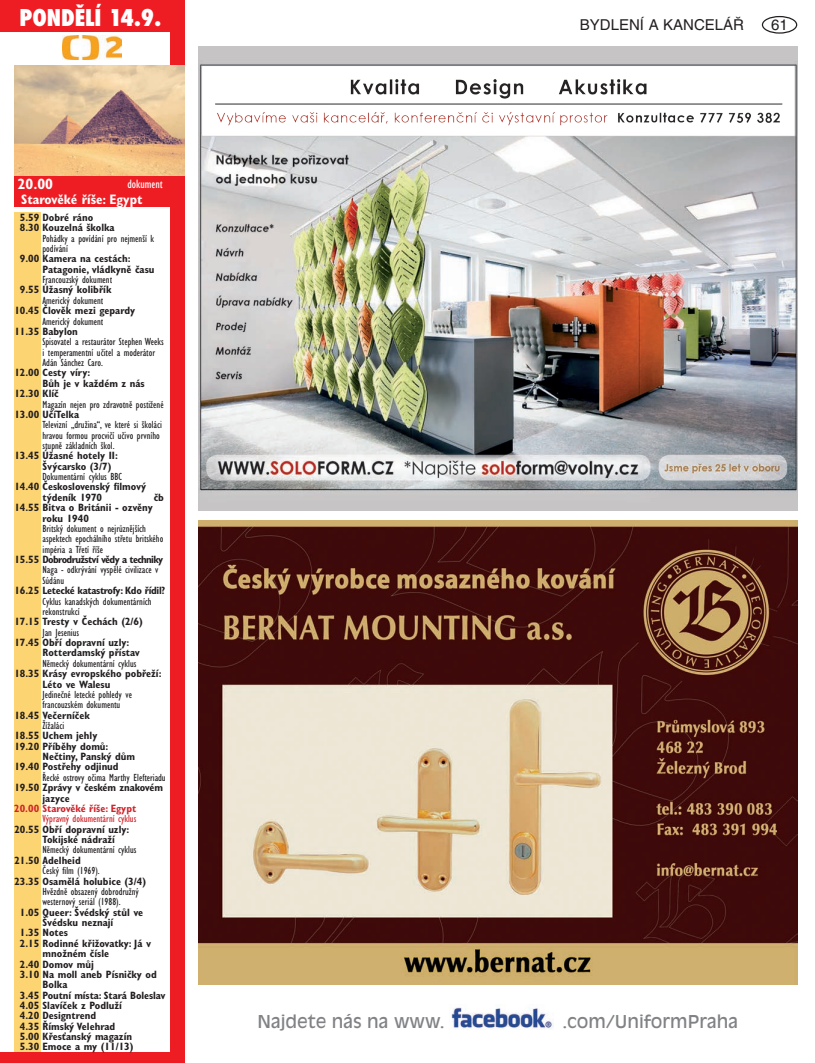
<style>
.page{position:relative;width:815px;height:1063px;background:#fff}
.page>*{position:absolute;margin:0;border:0;box-sizing:border-box;transform-origin:0 0}
.t1{font:800 condensed 22.5px "Futura";color:#fff}
.t2{font:17.5px "Antique Olive CE";color:#808285}
.t3{font:15px "Helvetica CE";color:#231f20}
.t4{font:700 condensed 15px "Gill Sans CE";color:#fff}
.t5{font:700 condensed 13.75px "Gill Sans CE";color:#fff}
.t6{font:condensed 12.5px "Gill Sans CE";color:#fff}
.t7{font:700 condensed 10.62px/10.4px "Gill Sans CE";color:#231f20}
.t8{font:condensed 10.62px/10.4px "Gill Sans CE";color:#231f20}
.t9{font:700 condensed 10.62px "Gill Sans CE";letter-spacing:-.03em;color:#231f20}
.t10{font:700 condensed 10.62px "Gill Sans CE";letter-spacing:-.06em;color:#231f20}
.t11{font:condensed 10.62px "Gill Sans CE";color:#d1232a}
.t12{font:700 condensed 10.62px "Gill Sans CE";color:#d1232a}
</style>
<div class="page">
<div style="left:762px;top:16px;width:35px;height:18px;border:1px solid #231f20;border-radius:50%"></div>
<img style="left:451px;top:1007px;width:103px;height:23px">
<img style="left:198px;top:46px;width:599px;height:464px">
<img style="left:198px;top:521px;width:599px;height:464px">
<div style="left:0;top:0;width:184px;height:32px;background:#ee1d23"></div>
<div style="left:14px;top:175px;width:167px;height:32px;background:#ee1d23"></div>
<img style="left:63px;top:35px;width:58px;height:24px">
<div style="left:170px;top:0;width:14px;height:1063px;background:#ee1d23"></div>
<div style="left:0;top:1052px;width:184px;height:11px;background:#ee1d23"></div>
<div style="left:14px;top:213px;width:27px;height:839px;background:#fdd472"></div>
<img style="left:14px;top:66px;width:170px;height:109px">
<h1 class="t1" style="left:20px;top:2px;width:143px">PONDĚLÍ 14.9.</h1>
<h3 class="t4" style="left:18px;top:175px;width:37px">20.00</h3>
<p class="t5" style="left:21px;top:191px;width:123px">Starověké říše: Egypt</p>
<p class="t6" style="left:127px;top:176px;width:37px">dokument</p>
<p class="t7" style="left:20px;top:212px;width:96px">5.59 Dobré ráno<br>8.30 Kouzelná školka</p>
<p class="t8" style="left:43px;top:233px;width:113px">Pohádky a povídání pro nejmenší k podívání</p>
<p class="t7" style="left:43px;top:254px;width:113px;text-indent:-23px">9.00 Kamera na cestách:<br>Patagonie, vládkyně času</p>
<p class="t8" style="left:43px;top:274px;width:71px">Francouzský dokument</p>
<p class="t7" style="left:20px;top:285px;width:93px">9.55 Úžasný kolibřík</p>
<p class="t8" style="left:43px;top:295px;width:62px">Americký dokument</p>
<p class="t7" style="left:14px;top:305px;width:122px">10.45 Člověk mezi gepardy</p>
<p class="t8" style="left:43px;top:316px;width:62px">Americký dokument</p>
<p class="t7" style="left:14px;top:326px;width:65px">11.35 Babylon</p>
<p class="t8" style="left:43px;top:337px;width:123px">Spisovatel a restaurátor Stephen Weeks i temperamentní učitel a moderátor<br>Adán Sánchez Caro.</p>
<p class="t7" style="left:14px;top:368px;width:77px">12.00 Cesty víry:</p>
<p class="t7" style="left:43px;top:378px;width:104px">Bůh je v každém z nás</p>
<p class="t7" style="left:14px;top:388px;width:46px">12.30 Klíč</p>
<p class="t8" style="left:43px;top:399px;width:123px">Magazín nejen pro zdravotně postižené</p>
<p class="t7" style="left:14px;top:409px;width:66px">13.00 UčíTelka</p>
<p class="t8" style="left:43px;top:420px;width:121px">Televizní „družina“, ve které si školáci hravou formou procvičí učivo prvního stupně základních škol.</p>
<p class="t7" style="left:43px;top:451px;width:77px;text-indent:-28px">13.45 Úžasné hotely II:<br>Švýcarsko (3/7)</p>
<p class="t8" style="left:43px;top:471px;width:81px">Dokumentární cyklus BBC</p>
<p class="t7" style="left:43px;top:482px;width:105px;text-indent:-28px">14.40 Československý filmový týdeník 1970</p>
<p class="t7" style="left:154px;top:492px;width:12px">čb</p>
<p class="t7" style="left:43px;top:502px;width:112px;text-indent:-28px">14.55 Bitva o Británii - ozvěny roku 1940</p>
<p class="t8" style="left:43px;top:523px;width:122px">Britský dokument o nejrůznějších aspektech epochálního střetu britského impéria a Třetí říše</p>
<p class="t10" style="left:14px;top:553px;width:150px">15.55 Dobrodružství vědy a techniky</p>
<p class="t8" style="left:43px;top:565px;width:117px">Naga - odkrývání vyspělé civilizace v<br>Súdánu</p>
<p class="t9" style="left:14px;top:584px;width:152px">16.25 Letecké katastrofy: Kdo řídil?</p>
<p class="t8" style="left:43px;top:596px;width:111px">Cyklus kanadských dokumentárních rekonstrukcí</p>
<p class="t7" style="left:14px;top:617px;width:130px">17.15 Tresty v Čechách (2/6)</p>
<p class="t8" style="left:43px;top:627px;width:38px">Jan Jesenius</p>
<p class="t7" style="left:43px;top:637px;width:99px;text-indent:-28px">17.45 Obří dopravní uzly:<br>Rotterdamský přístav</p>
<p class="t8" style="left:43px;top:658px;width:95px">Německý dokumentární cyklus</p>
<p class="t7" style="left:43px;top:668px;width:121px;text-indent:-28px">18.35 Krásy evropského pobřeží:<br>Léto ve Walesu</p>
<p class="t8" style="left:43px;top:689px;width:91px">Jedinečné letecké pohledy ve francouzském dokumentu</p>
<p class="t7" style="left:14px;top:710px;width:77px">18.45 Večerníček</p>
<p class="t8" style="left:43px;top:720px;width:23px">Žížaláci</p>
<p class="t7" style="left:14px;top:731px;width:85px">18.55 Uchem jehly</p>
<p class="t7" style="left:14px;top:741px;width:96px">19.20 Příběhy domů:</p>
<p class="t7" style="left:43px;top:751px;width:94px">Nečtiny, Panský dům</p>
<p class="t7" style="left:14px;top:762px;width:106px">19.40 Postřehy odjinud</p>
<p class="t8" style="left:43px;top:772px;width:125px">Řecké ostrovy očima Marthy Elefteriadu</p>
<p class="t7" style="left:43px;top:782px;width:122px;text-indent:-28px">19.50 Zprávy v českém znakovém jazyce</p>
<p class="t12" style="left:14px;top:802px;width:124px">20.00 Starověké říše: Egypt</p>
<p class="t11" style="left:43px;top:813px;width:95px">Výpravný dokumentární cyklus</p>
<p class="t7" style="left:43px;top:824px;width:88px;text-indent:-28px">20.55 Obří dopravní uzly:<br>Tokijské nádraží</p>
<p class="t8" style="left:43px;top:845px;width:95px">Německý dokumentární cyklus</p>
<p class="t7" style="left:14px;top:855px;width:68px">21.50 Adelheid</p>
<p class="t8" style="left:43px;top:865px;width:59px">Český film (1969).</p>
<p class="t7" style="left:14px;top:876px;width:133px">23.35 Osamělá holubice (3/4)</p>
<p class="t8" style="left:43px;top:886px;width:98px">Hvězdně obsazený dobrodružný westernový seriál (1988).</p>
<p class="t7" style="left:20px;top:907px;width:125px">1.05 Queer: Švédský stůl ve</p>
<p class="t7" style="left:43px;top:917px;width:72px">Švédsku neznají</p>
<p class="t7" style="left:20px;top:928px;width:50px">1.35 Notes</p>
<p class="t7" style="left:20px;top:938px;width:133px">2.15 Rodinné křižovatky: Já v</p>
<p class="t7" style="left:43px;top:948px;width:68px">množném čísle</p>
<p class="t7" style="left:20px;top:959px;width:76px">2.40 Domov můj</p>
<p class="t7" style="left:20px;top:969px;width:138px">3.10 Na moll aneb Písničky od</p>
<p class="t7" style="left:43px;top:980px;width:26px">Bolka</p>
<p class="t7" style="left:20px;top:990px;width:147px">3.45 Poutní místa: Stará Boleslav</p>
<p class="t7" style="left:20px;top:1000px;width:104px">4.05 Slavíček z Podluží</p>
<p class="t7" style="left:20px;top:1011px;width:78px">4.20 Designtrend</p>
<p class="t7" style="left:20px;top:1021px;width:97px">4.35 Římský Velehrad</p>
<p class="t7" style="left:20px;top:1031px;width:114px">5.00 Křesťanský magazín</p>
<p class="t7" style="left:20px;top:1042px;width:115px">5.30 Emoce a my (11/13)</p>
<h3 class="t3" style="left:580px;top:16px;width:166px">BYDLENÍ A KANCELÁŘ</h3>
<h3 class="t3" style="left:771px;top:16px;width:18px">61</h3>
<h2 class="t2" style="left:257px;top:1012px;width:189px">Najdete nás na www.</h2>
<h2 class="t2" style="left:562px;top:1012px;width:177px">.com/UniformPraha</h2>
</div>
